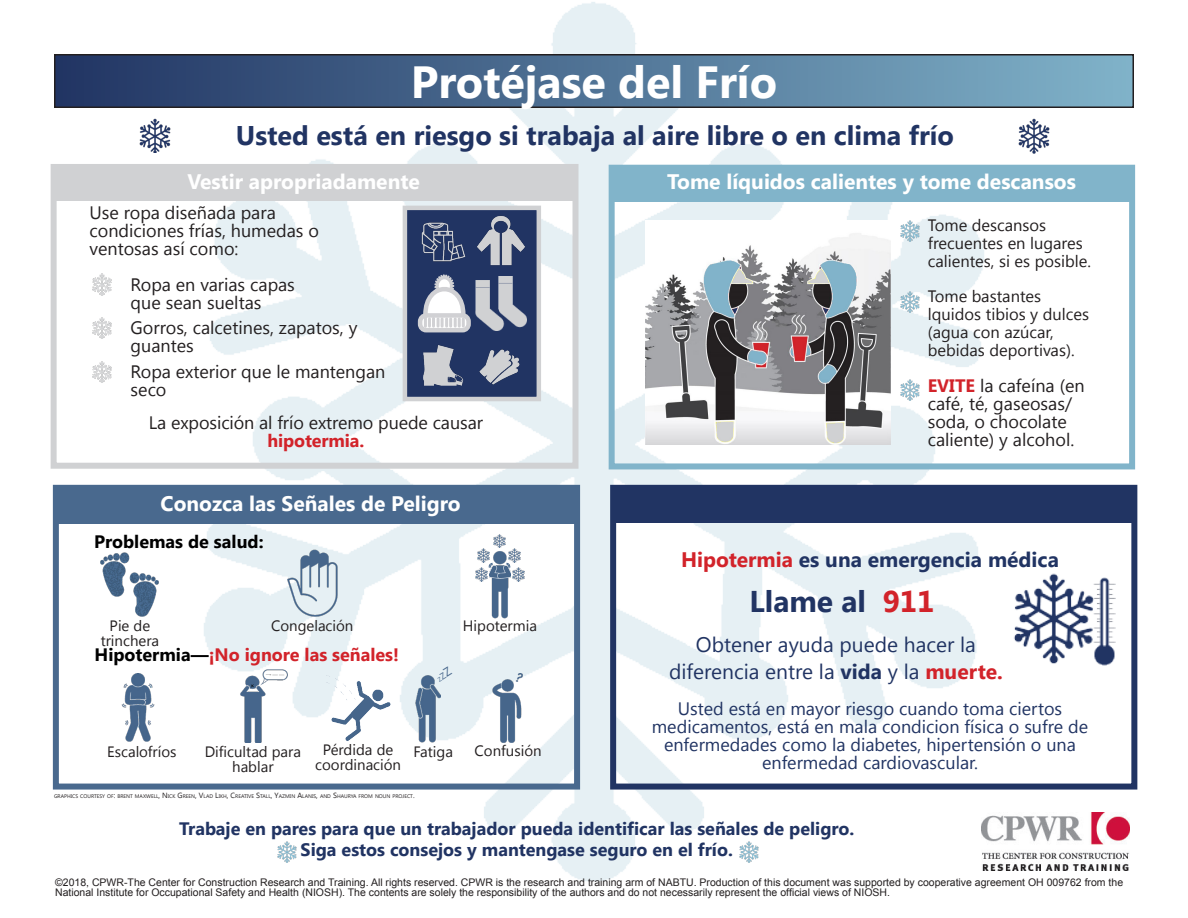
<style>
.page{position:relative;width:1188px;height:918px;background:#fff}
.page>*{position:absolute;margin:0;border:0;box-sizing:border-box;transform-origin:0 0}
.t1{font:700 45px "Khmer UI";color:#fff}
.t2{font:700 30px "Khmer UI";color:#213463}
.t3{font:700 27px "Khmer UI";color:#213463}
.t4{font:700 21px "Khmer UI";color:#fff}
.t5{font:21px/27px "Khmer UI";color:#213463;text-align:center}
.t6{font:700 21px "Khmer UI";color:#213463}
.t7{font:18px/18px "Khmer UI";color:#231f20}
.t8{font:18px/18px "Khmer UI";color:#213463;text-align:center}
.t9{font:700 18px "Khmer UI";color:#213463}
.t10{font:700 18px "Khmer UI";color:#d2232a}
.t11{font:700 18px "Khmer UI";color:#000}
.t12{font:16.5px/18px "Khmer UI";color:#231f20}
.t13{font:15px/15px "Khmer UI";color:#231f20;text-align:center}
.t14{font:10.5px/10.5px "Arial";color:#231f20}
.t15{font:5.25px "Khmer UI";color:#231f20}
.s1{color:#000}
.s2{font-size:7.5px}
.s3{font-weight:700;color:#d2232a}
.s4{color:#d2232a}
.s5{font-weight:700}
</style>
<div class="page">
<img style="left:59px;top:2px;width:1070px;height:879px">
<div style="left:55px;top:55px;width:1078px;height:52px;background:linear-gradient(to right,#213463,#80b3c9)"></div>
<div style="left:54px;top:54px;width:1080px;height:54px;border:2px solid #231f20"></div>
<div style="left:609px;top:165px;width:526px;height:304px;border:6px solid #81b4ca"></div>
<img style="left:646px;top:220px;width:245px;height:225px">
<img style="left:898px;top:291px;width:24px;height:21px">
<img style="left:898px;top:220px;width:24px;height:21px">
<img style="left:897px;top:380px;width:25px;height:21px">
<div style="left:611px;top:167px;width:521px;height:34px;background:#81b4ca"></div>
<div style="left:51px;top:164px;width:528px;height:305px;border:6px solid #d0d1d3"></div>
<div style="left:53px;top:166px;width:521px;height:34px;background:#d0d1d3"></div>
<img style="left:90px;top:274px;width:25px;height:21px">
<img style="left:90px;top:318px;width:25px;height:21px">
<img style="left:90px;top:361px;width:25px;height:22px">
<div style="left:403px;top:206px;width:138px;height:195px;background:#213463;border:4px solid #d0d1d3"></div>
<div style="left:418px;top:313px;width:53px;height:19px;border:4px solid #d1d1d4;border-radius:6px"></div>
<svg style="left:421px;top:274px;width:47px;height:59px"></svg>
<img style="left:475px;top:276px;width:52px;height:54px">
<img style="left:423px;top:345px;width:41px;height:41px">
<img style="left:479px;top:349px;width:41px;height:36px">
<img style="left:421px;top:222px;width:45px;height:40px">
<img style="left:477px;top:216px;width:48px;height:50px">
<div style="left:53px;top:485px;width:527px;height:305px;border:6px solid #49698e"></div>
<div style="left:57px;top:489px;width:521px;height:34px;background:#49698e"></div>
<img style="left:100px;top:551px;width:60px;height:67px">
<img style="left:286px;top:550px;width:53px;height:68px">
<img style="left:473px;top:568px;width:16px;height:13px">
<img style="left:492px;top:534px;width:16px;height:14px">
<img style="left:476px;top:548px;width:16px;height:14px">
<img style="left:506px;top:548px;width:17px;height:14px">
<img style="left:489px;top:550px;width:21px;height:68px">
<img style="left:511px;top:568px;width:16px;height:13px">
<svg style="left:489px;top:563px;width:4px;height:5px"></svg>
<svg style="left:506px;top:563px;width:4px;height:5px"></svg>
<img style="left:491px;top:673px;width:34px;height:70px">
<img style="left:323px;top:671px;width:68px;height:72px">
<img style="left:121px;top:674px;width:35px;height:69px">
<img style="left:414px;top:674px;width:27px;height:69px">
<img style="left:237px;top:668px;width:52px;height:75px">
<img style="left:981px;top:813px;width:149px;height:58px">
<img style="left:737px;top:842px;width:24px;height:21px">
<img style="left:274px;top:842px;width:25px;height:21px">
<div style="left:610px;top:485px;width:527px;height:305px;border:6px solid #213463"></div>
<div style="left:614px;top:488px;width:521px;height:34px;background:#213463"></div>
<img style="left:1014px;top:573px;width:101px;height:92px">
<img style="left:134px;top:118px;width:42px;height:34px">
<img style="left:1013px;top:119px;width:42px;height:35px">
<svg style="left:437px;top:666px;width:15px;height:16px"></svg>
<p class="t1" style="left:411px;top:56px;width:368px">Protéjase del Frío</p>
<p class="t3" style="left:236px;top:120px;width:720px">Usted está en riesgo si trabaja al aire libre o en clima frío</p>
<p class="t4" style="left:187px;top:169px;width:234px">Vestir apropriadamente</p>
<p class="t4" style="left:667px;top:170px;width:410px">Tome líquidos calientes y tome descansos</p>
<p class="t7" style="left:90px;top:204px;width:231px">Use ropa diseñada para condiciones frías, humedas o ventosas así como:</p>
<p class="t7" style="left:131px;top:275px;width:166px">Ropa en varias capas que sean sueltas</p>
<p class="t7" style="left:131px;top:319px;width:228px">Gorros, calcetines, zapatos, y guantes</p>
<p class="t7" style="left:131px;top:363px;width:256px">Ropa exterior que le mantengan seco</p>
<p class="t7" style="left:149px;top:413px;width:336px">La exposición al frío extremo puede causar</p>
<p class="t10" style="left:267px;top:430px;width:99px">hipotermia.</p>
<p class="t4" style="left:161px;top:492px;width:302px">Conozca las Señales de Peligro</p>
<p class="t11" style="left:94px;top:531px;width:171px">Problemas de salud:</p>
<p class="t13" style="left:101px;top:619px;width:60px">Pie de trinchera</p>
<p class="t13" style="left:271px;top:619px;width:84px">Congelación</p>
<p class="t13" style="left:463px;top:619px;width:76px">Hipotermia</p>
<p class="t10" style="left:95px;top:644px;width:306px"><span class="s1">Hipotermia—</span>¡No ignore las señales!</p>
<p class="t13" style="left:323px;top:742px;width:72px">Pérdida de</p>
<p class="t13" style="left:475px;top:744px;width:69px">Confusión</p>
<p class="t13" style="left:315px;top:757px;width:87px">coordinación</p>
<p class="t13" style="left:107px;top:744px;width:71px">Escalofríos</p>
<p class="t13" style="left:205px;top:744px;width:98px">Dificultad para</p>
<p class="t13" style="left:413px;top:744px;width:41px">Fatiga</p>
<p class="t13" style="left:232px;top:759px;width:43px">hablar</p>
<p class="t15" style="left:54px;top:793px;width:362px">GRAPHICS COURTESY OF<span class="s2">:</span> BRENT MAXWELL<span class="s2">, N</span> ICK <span class="s2">G</span> REEN<span class="s2">, V</span>LAD <span class="s2">L</span>IKH<span class="s2">, C</span>REATIVE <span class="s2">S</span>TALL<span class="s2">, Y</span>AZMIN <span class="s2">A</span>LANIS<span class="s2">,</span> AND <span class="s2">S</span>HAURYA FROM NOUN PROJECT<span class="s2">.</span></p>
<p class="t12" style="left:928px;top:217px;width:165px">Tome descansos frecuentes en lugares calientes, si es posible.</p>
<p class="t12" style="left:928px;top:287px;width:163px">Tome bastantes lquidos tibios y dulces (agua con azúcar, bebidas deportivas).</p>
<p class="t7" style="left:928px;top:377px;width:159px"><span class="s3">EVITE</span> la cafeína (en café, té, gaseosas/ soda, o chocolate caliente) y alcohol.</p>
<p class="t6" style="left:681px;top:547px;width:379px"><span class="s4">Hipotermia</span> es una emergencia médica</p>
<p class="t2" style="left:750px;top:585px;width:186px">Llame al <span class="s4">911</span></p>
<p class="t5" style="left:669px;top:632px;width:335px">Obtener ayuda puede hacer la diferencia entre la <span class="s5">vida</span> y la <span class="s3">muerte.</span></p>
<p class="t8" style="left:652px;top:700px;width:438px">Usted está en mayor riesgo cuando toma ciertos medicamentos, está en mala condicion física o sufre de enfermedades como la diabetes, hipertensión o una enfermedad cardiovascular.</p>
<p class="t9" style="left:179px;top:818px;width:677px">Trabaje en pares para que un trabajador pueda identificar las señales de peligro.</p>
<p class="t9" style="left:301px;top:840px;width:434px">Siga estos consejos y mantengase seguro en el frío.</p>
<p class="t14" style="left:55px;top:877px;width:1070px">©2018, CPWR-The Center for Construction Research and Training. All rights reserved. CPWR is the research and training arm of NABTU. Production of this document was supported by cooperative agreement OH 009762 from the<br>National Institute for Occupational Safety and Health (NIOSH). The contents are solely the responsibility of the authors and do not necessarily represent the official views of NIOSH.</p>
</div>
